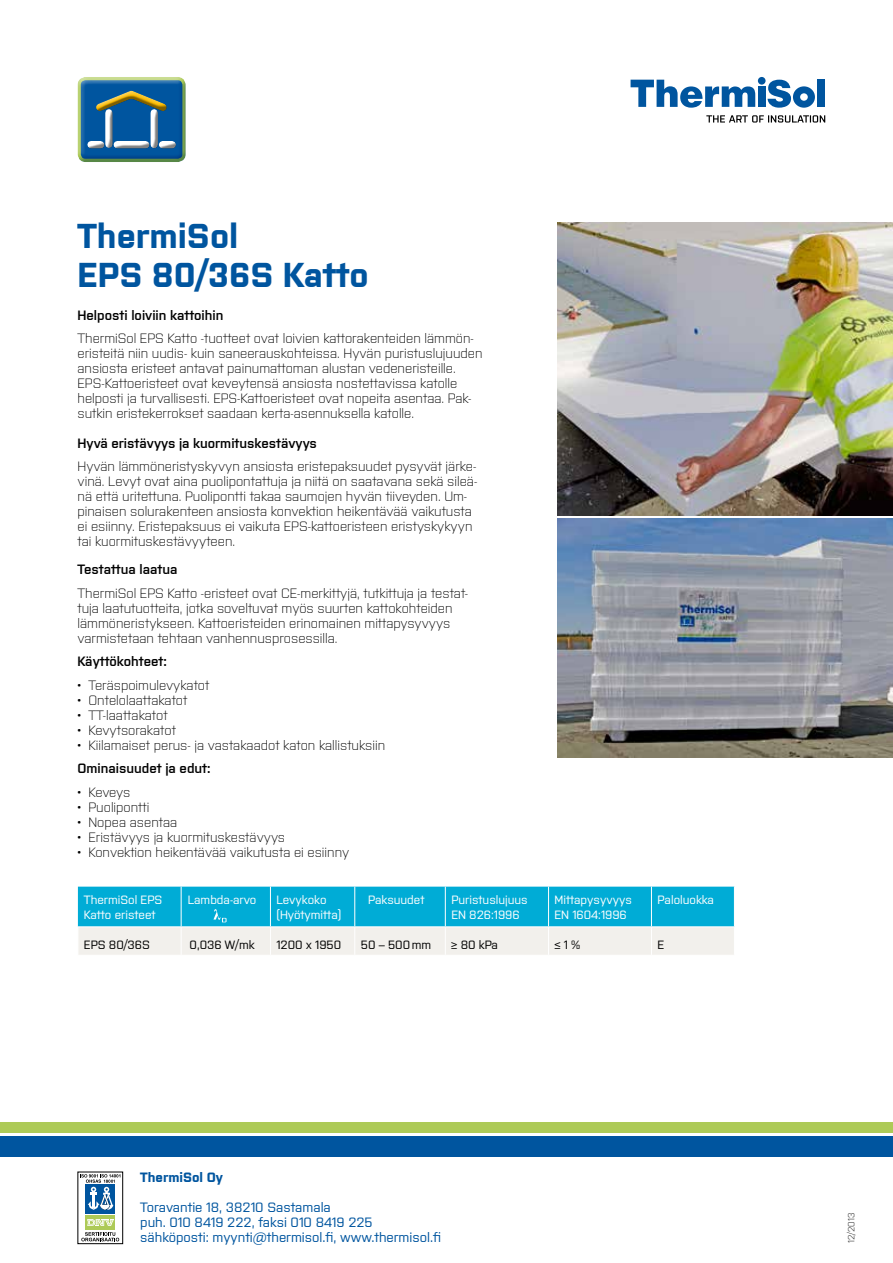
<style>
.page{position:relative;width:893px;height:1263px;background:#fff}
.page>*{position:absolute;margin:0;border:0;box-sizing:border-box;transform-origin:0 0}
.t1{font:700 34.5px/39px "Purista";color:#00559f}
.t2{font:300 13.5px/15px "Purista";color:#000}
.t3{font:600 13.5px "Purista";color:#000}
.t4{font:500 13.5px/15px "Purista";color:#00559f}
.t5{font:700 13.5px "Purista";color:#00559f}
.t6{font:500 12px/15px "Purista";color:#fff}
.t7{font:500 12px "Purista";color:#000}
.t8{font:300 9px "Purista";color:#000}
</style>
<div class="page">
<div style="left:78px;top:1172px;width:45px;height:72px;background:linear-gradient(to right,#fff,#fefefe)"></div>
<div style="left:78px;top:1172px;width:45px;height:72px;border:1px solid #000"></div>
<div style="left:86px;top:1215px;width:29px;height:15px;background:#adca57"></div>
<svg style="left:87px;top:1219px;width:27px;height:7px"></svg>
<div style="left:86px;top:1184px;width:29px;height:29px;background:#00559f"></div>
<svg style="left:81px;top:1232px;width:38px;height:9px"></svg>
<svg style="left:80px;top:1174px;width:40px;height:36px"></svg>
<div style="left:0;top:1123px;width:893px;height:10px;background:#adca57"></div>
<div style="left:0;top:1136px;width:893px;height:21px;background:#00559f"></div>
<div style="left:76px;top:76px;width:111px;height:81px;background:#fff;opacity:.5"></div>
<div style="left:76px;top:78px;width:111px;height:86px;background:#00559f;opacity:.5"></div>
<div style="left:113px;top:141px;width:38px;height:10px;background:#000;opacity:.5"></div>
<div style="left:87px;top:141px;width:20px;height:10px;background:#000;opacity:.5"></div>
<div style="left:159px;top:141px;width:19px;height:10px;background:#000;opacity:.5"></div>
<div style="left:95px;top:90px;width:73px;height:20px;background:#fff;opacity:.5"></div>
<div style="left:95px;top:96px;width:73px;height:15px;background:#000;opacity:.5"></div>
<div style="left:105px;top:108px;width:10px;height:40px;background:#000;opacity:.5"></div>
<div style="left:150px;top:108px;width:10px;height:40px;background:#000;opacity:.5"></div>
<svg style="left:631px;top:80px;width:124px;height:28px"></svg>
<div style="left:758px;top:86px;width:7px;height:21px;background:#00559f"></div>
<div style="left:818px;top:80px;width:7px;height:27px;background:#00559f"></div>
<div style="left:758px;top:77px;width:7px;height:8px;background:#00559f;border-radius:50%"></div>
<svg style="left:768px;top:80px;width:47px;height:28px"></svg>
<svg style="left:706px;top:115px;width:119px;height:8px"></svg>
<svg style="left:78px;top:887px;width:657px;height:68px;background:#68c9df"></svg>
<img style="left:558px;top:519px;width:335px;height:238px">
<img style="left:558px;top:223px;width:335px;height:292px">
<h1 class="t1" style="left:78px;top:213px;width:293px">ThermiSol<br>EPS 80/36S Katto</h1>
<p class="t3" style="left:78px;top:305px;width:147px">Helposti loiviin kattoihin</p>
<p class="t2" style="left:78px;top:330px;width:406px">ThermiSol EPS Katto -tuotteet ovat loivien kattorakenteiden lämmön&shy;eristeitä niin uudis- kuin saneerauskohteissa. Hyvän puristuslujuuden ansiosta eristeet antavat painumattoman alustan vedeneristeille.<br>EPS-Kattoeristeet ovat keveytensä ansiosta nostettavissa katolle helposti ja turvallisesti. EPS-Kattoeristeet ovat nopeita asentaa. Pak&shy;sutkin eristekerrokset saadaan kerta-asennuksella katolle.</p>
<p class="t3" style="left:78px;top:433px;width:241px">Hyvä eristävyys ja kuormituskestävyys</p>
<p class="t2" style="left:78px;top:458px;width:401px">Hyvän lämmöneristyskyvyn ansiosta eristepaksuudet pysyvät järke&shy;vinä. Levyt ovat aina puolipontattuja ja niitä on saatavana sekä sileä&shy;nä että uritettuna. Puolipontti takaa saumojen hyvän tiiveyden. Um&shy;pinaisen solurakenteen ansiosta konvektion heikentävää vaikutusta ei esiinny. Eristepaksuus ei vaikuta EPS-kattoeristeen eristyskykyyn tai kuormituskestävyyteen.</p>
<p class="t3" style="left:78px;top:559px;width:101px">Testattua laatua</p>
<p class="t2" style="left:78px;top:584px;width:392px">ThermiSol EPS Katto -eristeet ovat CE-merkittyjä, tutkittuja ja testat&shy;tuja laatutuotteita, jotka soveltuvat myös suurten kattokohteiden lämmöneristykseen. Kattoeristeiden erinomainen mittapysyvyys varmistetaan tehtaan vanhennusprosessilla.</p>
<p class="t3" style="left:78px;top:651px;width:91px">Käyttökohteet:</p>
<p class="t2" style="left:78px;top:676px;width:133px">• Teräspoimulevykatot</p>
<p class="t2" style="left:78px;top:691px;width:111px">• Ontelolaattakatot</p>
<p class="t2" style="left:78px;top:706px;width:92px">• TT-laattakatot</p>
<p class="t2" style="left:78px;top:721px;width:100px">• Kevytsorakatot</p>
<p class="t2" style="left:78px;top:736px;width:309px">• Kiilamaiset perus- ja vastakaadot katon kallistuksiin</p>
<p class="t3" style="left:78px;top:758px;width:135px">Ominaisuudet ja edut:</p>
<p class="t2" style="left:78px;top:783px;width:54px">• Keveys</p>
<p class="t2" style="left:78px;top:798px;width:73px">• Puolipontti</p>
<p class="t2" style="left:78px;top:813px;width:101px">• Nopea asentaa</p>
<p class="t2" style="left:78px;top:828px;width:209px">• Eristävyys ja kuormituskestävyys</p>
<p class="t2" style="left:78px;top:843px;width:273px">• Konvektion heikentävää vaikutusta ei esiinny</p>
<p class="t6" style="left:84px;top:891px;width:80px">ThermiSol EPS<br>Katto eristeet</p>
<p class="t6" style="left:188px;top:891px;width:70px">Lambda-arvo</p>
<p class="t6" style="left:276px;top:891px;width:66px">Levykoko (Hyötymitta)</p>
<p class="t6" style="left:368px;top:891px;width:58px">Paksuudet</p>
<p class="t6" style="left:451px;top:891px;width:78px">Puristuslujuus<br>EN 826:1996</p>
<p class="t6" style="left:555px;top:891px;width:79px">Mittapysyvyys<br>EN 1604:1996</p>
<p class="t6" style="left:657px;top:891px;width:58px">Paloluokka</p>
<p class="t7" style="left:84px;top:936px;width:67px">EPS 80/36S</p>
<p class="t7" style="left:190px;top:936px;width:67px">0,036 W/mk</p>
<p class="t7" style="left:276px;top:936px;width:66px">1200 x 1950</p>
<p class="t7" style="left:361px;top:936px;width:72px">50 – 500mm</p>
<p class="t7" style="left:451px;top:936px;width:48px">≥ 80 kPa</p>
<p class="t7" style="left:554px;top:936px;width:27px">≤ 1 %</p>
<p class="t7" style="left:657px;top:936px;width:8px">E</p>
<p class="t5" style="left:140px;top:1167px;width:84px">ThermiSol Oy</p>
<p class="t4" style="left:140px;top:1198px;width:302px">Toravantie 18, 38210 Sastamala<br>puh. 010 8419 222, faksi 010 8419 225 sähköposti: myynti@thermisol.fi, www.thermisol.fi</p>
<p class="t8" style="left:845px;top:1243px;width:31px;rotate:-90deg">12/2013</p>
</div>
